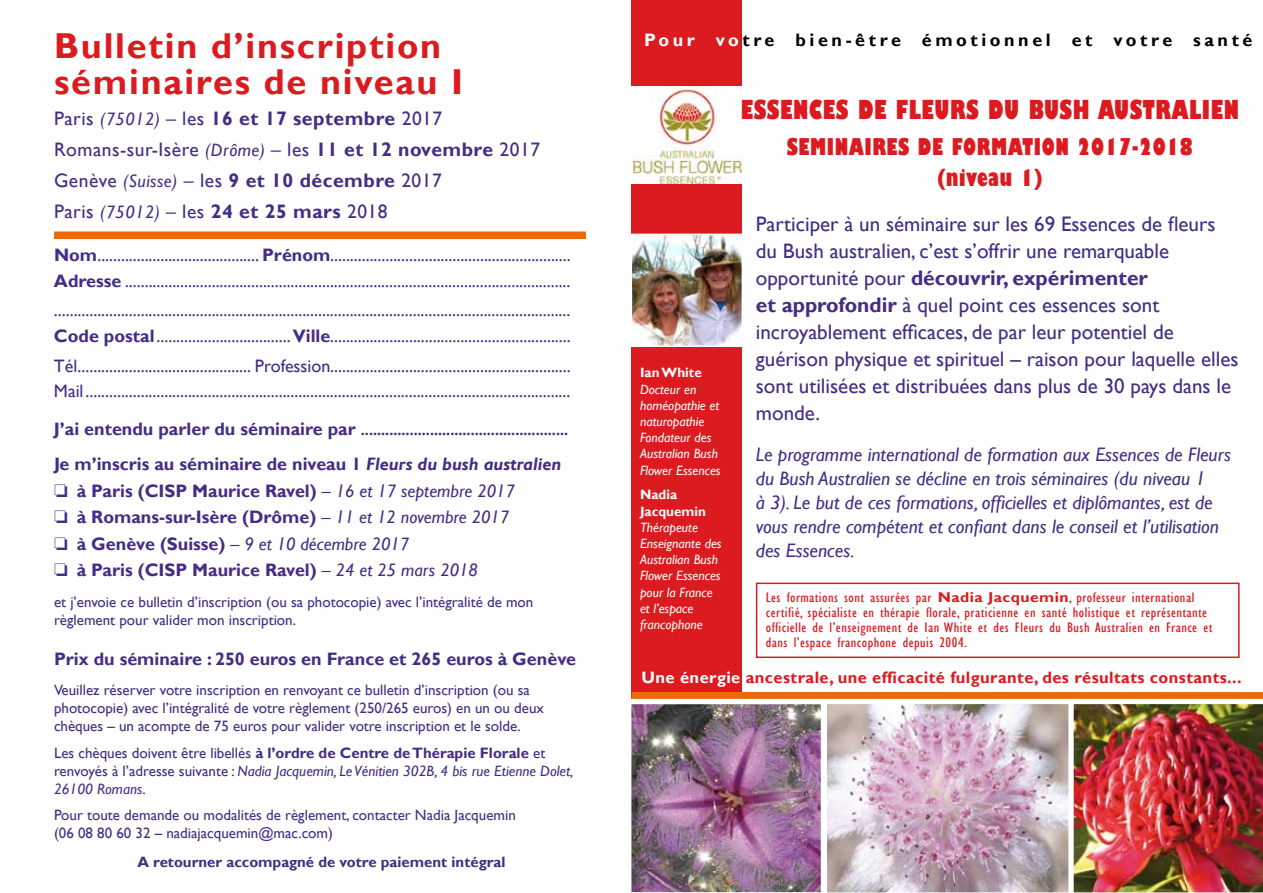
<style>
.page{position:relative;width:1263px;height:893px;background:#fff}
.page>*{position:absolute;margin:0;border:0;box-sizing:border-box;transform-origin:0 0}
.t1{font:700 36px/36px "Gill Sans";letter-spacing:.05em;color:#db1b1f}
.t2{font:800 condensed 25.5px "Gill Sans";letter-spacing:.02em;color:#db1b1f}
.t3{font:800 condensed 22.5px/31.2px "Gill Sans";letter-spacing:.025em;color:#db1b1f;text-align:center}
.t4{font:21px/27px "Gill Sans";color:#452d85}
.t5{font:italic 19.5px/24px "Gill Sans";color:#452d85}
.t6{font:19.5px/31px "Gill Sans";letter-spacing:.025em;color:#452d85}
.t7{font:18px/25.5px "Gill Sans";color:#452d85}
.t8{font:700 18px/26.5px "Gill Sans";color:#452d85}
.t9{font:700 18px "Gill Sans";letter-spacing:.2em;color:#000}
.t10{font:700 16.5px "Gill Sans";letter-spacing:.025em;color:#db1b1f}
.t11{font:15px/18px "Gill Sans";color:#452d85}
.t12{font:italic 15px/18px "Gill Sans";color:#452d85}
.t13{font:700 15px "Gill Sans";color:#452d85}
.t14{font:condensed 14.25px/15px "Gill Sans";letter-spacing:.03em;color:#db1b1f;scale:1.1 1}
.t15{font:italic 13.5px/16.2px "Gill Sans";color:#fff}
.t16{font:700 13.5px/16.2px "Gill Sans";color:#fff}
.s1{font-style:italic;font-size:18px}
.s2{font-style:italic}
.s3{font-weight:700}
.s4{font-size:18px}
.s5{font-weight:400;font-style:italic}
.s6{font-style:normal}
.s7{font-weight:700;font-style:normal}
.s8{color:#fff}
.s9{font-weight:700;font-stretch:normal}
</style>
<div class="page">
<div style="left:631px;top:0;width:111px;height:893px;background:#db1b1f"></div>
<img style="left:631px;top:87px;width:112px;height:97px">
<div style="left:54px;top:231px;width:532px;height:8px;background:#eb690b"></div>
<div style="left:756px;top:583px;width:483px;height:75px;border:2px solid #db1b1f"></div>
<svg style="left:631px;top:692px;width:632px;height:7px;background:#eb6b10"></svg>
<svg style="left:827px;top:704px;width:241px;height:189px;background:#cab4c1"></svg>
<img style="left:1068px;top:704px;width:195px;height:189px">
<img style="left:634px;top:237px;width:106px;height:107px">
<div style="left:631px;top:234px;width:112px;height:113px;border:2px solid #fff"></div>
<img style="left:631px;top:699px;width:190px;height:194px">
<h1 class="t1" style="left:54px;top:29px;width:411px">Bulletin d’inscription séminaires de niveau I</h1>
<p class="t6" style="left:54px;top:103px;width:488px">Paris <span class="s1">(75012)</span> <span class="s2">–</span> les <span class="s3">16 et 17 septembre</span> 2017<br>Romans-sur-Isère <span class="s1">(Drôme)</span> <span class="s2">–</span> les <span class="s3">11 et 12 novembre</span> 2017<br>Genève <span class="s1">(Suisse)</span> <span class="s2">–</span> les <span class="s3">9 et 10 décembre</span> 2017<br>Paris <span class="s1">(75012)</span> <span class="s2">–</span> les <span class="s3">24 et 25 mars</span> 2018</p>
<p class="t7" style="left:54px;top:243px;width:518px"><span class="s3">Nom</span>......................................... <span class="s3">Prénom</span>.............................................................<br><span class="s3">Adresse</span> .................................................................................................................</p>
<p class="t7" style="left:54px;top:298px;width:518px">...................................................................................................................................<br><span class="s3">Code postal</span>..................................<span class="s3">Ville</span>.............................................................</p>
<p class="t7" style="left:54px;top:353px;width:518px">Tél............................................ Profession.............................................................<br>Mail...........................................................................................................................</p>
<p class="t13" style="left:54px;top:421px;width:516px"><span class="s4">J’ai entendu parler du séminaire par</span> ...................................................</p>
<p class="t8" style="left:54px;top:452px;width:509px">Je m’inscris au séminaire de niveau 1 <span class="s2">Fleurs du bush australien </span>❏ à Paris (CISP Maurice Ravel) <span class="s5">– 16 et 17 septembre 2017<br></span>❏ à Romans-sur-Isère (Drôme) <span class="s5">– 11 et 12 novembre 2017<br></span>❏ à Genève (Suisse) <span class="s5">– 9 et 10 décembre 2017<br></span>❏ à Paris (CISP Maurice Ravel) <span class="s5">– 24 et 25 mars 2018</span></p>
<p class="t11" style="left:54px;top:593px;width:481px">et j’envoie ce bulletin d’inscription (ou sa photocopie) avec l’intégralité de mon règlement pour valider mon inscription.</p>
<p class="t8" style="left:54px;top:646px;width:523px">Prix du séminaire : 250 euros en France et 265 euros à Genève</p>
<p class="t11" style="left:54px;top:681px;width:491px">Veuillez réserver votre inscription en renvoyant ce bulletin d’inscription (ou sa photocopie) avec l’intégralité de votre règlement (250/265 euros) en un ou deux chèques – un acompte de 75 euros pour valider votre inscription et le solde.</p>
<p class="t12" style="left:54px;top:744px;width:521px"><span class="s6">Les chèques doivent être libellés</span> <span class="s7">à l’ordre de Centre de Thérapie Florale</span> <span class="s6">et renvoyés à l’adresse suivante :</span> Nadia Jacquemin, Le Vénitien 302B, 4 bis rue Etienne Dolet,<br>26100 Romans<span class="s6">.</span></p>
<p class="t11" style="left:54px;top:806px;width:463px">Pour toute demande ou modalités de règlement, contacter Nadia Jacquemin (06 08 80 60 32 – nadiajacquemin@mac.com)</p>
<p class="t13" style="left:137px;top:853px;width:370px">A retourner accompagné de votre paiement intégral</p>
<p class="t9" style="left:644px;top:29px;width:610px"><span class="s8">Pour vo</span>tre bien-être émotionnel et votre santé</p>
<p class="t16" style="left:640px;top:365px;width:63px">Ian White</p>
<p class="t15" style="left:640px;top:381px;width:82px">Docteur en homéopathie et naturopathie<br>Fondateur des<br>Australian Bush<br>Flower Essences</p>
<p class="t16" style="left:640px;top:487px;width:68px">Nadia<br>Jacquemin</p>
<p class="t15" style="left:640px;top:519px;width:83px">Thérapeute<br>Enseignante des<br>Australian Bush<br>Flower Essences pour la France et l’espace francophone</p>
<h2 class="t2" style="left:741px;top:94px;width:500px">ESSENCES DE FLEURS DU BUSH AUSTRALIEN</h2>
<p class="t3" style="left:787px;top:132px;width:408px">SEMINAIRES DE FORMATION 2017-2018 (niveau 1)</p>
<p class="t4" style="left:756px;top:211px;width:484px">Participer à un séminaire sur les 69 Essences de fleurs du Bush australien, c’est s’offrir une remarquable opportunité pour <span class="s3">découvrir, expérimenter<br>et approfondir</span> à quel point ces essences sont incroyablement efficaces, de par leur potentiel de guérison physique et spirituel – raison pour laquelle elles sont utilisées et distribuées dans plus de 30 pays dans le monde.</p>
<p class="t5" style="left:756px;top:443px;width:477px">Le programme international de formation aux Essences de Fleurs du Bush Australien se décline en trois séminaires (du niveau 1<br>à 3). Le but de ces formations, officielles et diplômantes, est de vous rendre compétent et confiant dans le conseil et l’utilisation des Essences.</p>
<p class="t14" style="left:766px;top:590px;width:407px">Les formations sont assurées par <span class="s9">Nadia Jacquemin</span>, professeur international certifié, spécialiste en thérapie florale, praticienne en santé holistique et représentante officielle de l’enseignement de Ian White et des Fleurs du Bush Australien en France et dans l’espace francophone depuis 2004.</p>
<p class="t10" style="left:641px;top:668px;width:601px"><span class="s8">Une énergie</span> ancestrale, une efficacité fulgurante, des résultats constants...</p>
</div>
